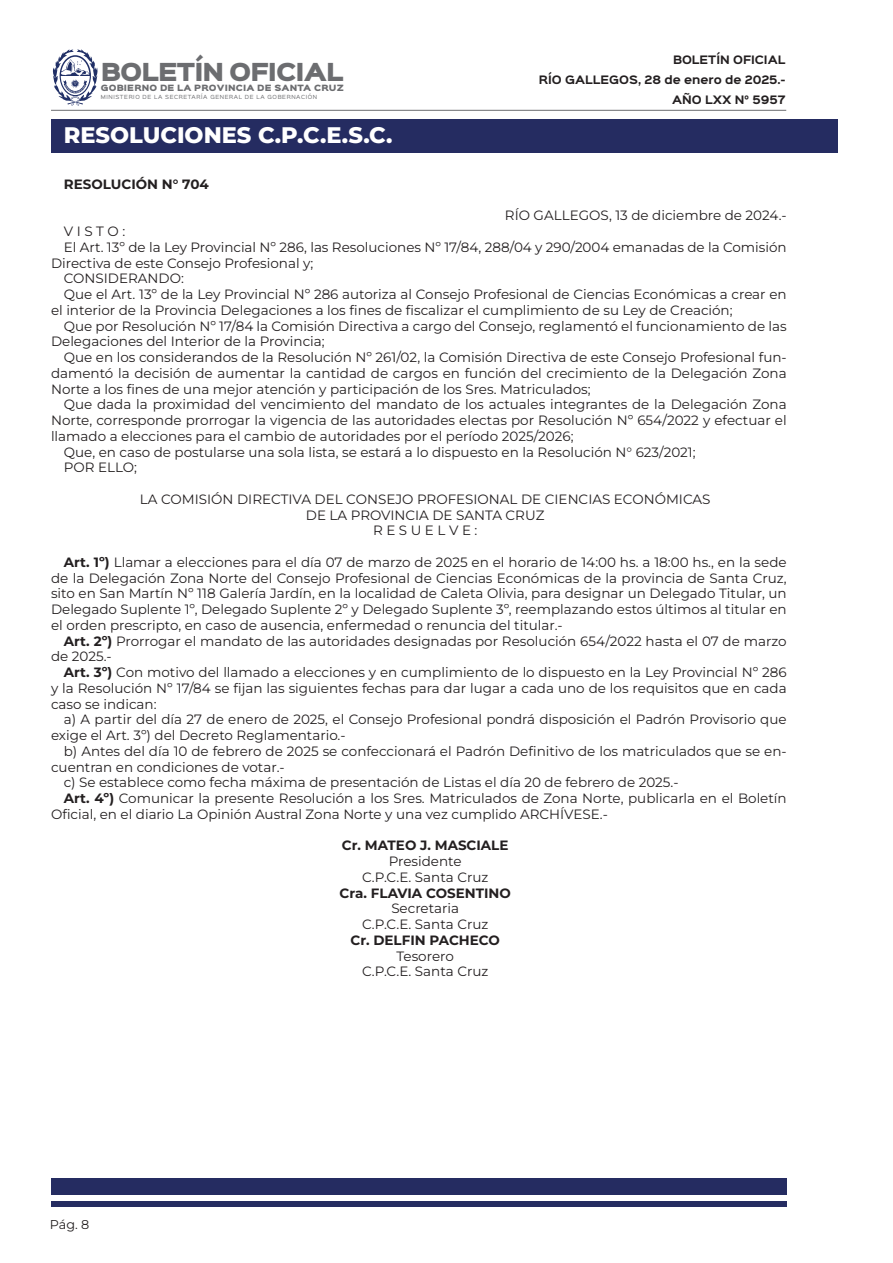
<style>
.page{position:relative;width:893px;height:1263px;background:#fff}
.page>*{position:absolute;margin:0;border:0;box-sizing:border-box;transform-origin:0 0}
.t1{font:800 22.5px "Montserrat";color:#fff}
.t2{font:22.35px "Sinkin Sans 900 X Black";letter-spacing:-.04em;color:#6c6d70}
.t3{font:13.5px/15.8px "Montserrat";color:#231f20}
.t4{font:700 13.5px "Montserrat";color:#231f20}
.t5{font:12.75px "Montserrat";color:#231f20}
.t6{font:700 10.5px/20px "Sinkin Sans 700";color:#231f20;text-align:right}
.t7{font:7.8px "Sinkin Sans 900 X Black";letter-spacing:.02em;color:#6c6d70}
.t8{font:5.1px "Sinkin Sans 400";letter-spacing:.12em;color:#6c6d70}
.s1{font-weight:700}
</style>
<div class="page">
<svg style="left:53px;top:49px;width:45px;height:57px"></svg>
<hr style="left:51px;top:110px;width:735px;height:1px;background:#6c6d70">
<div style="left:51px;top:119px;width:787px;height:33px;background:#252c61"></div>
<div style="left:51px;top:1178px;width:736px;height:16px;background:#252c61"></div>
<div style="left:51px;top:1201px;width:736px;height:5px;background:#252c61"></div>
<h2 class="t2" style="left:101px;top:61px;width:244px">BOLETÍN OFICIAL</h2>
<p class="t7" style="left:101px;top:84px;width:245px">GOBIERNO DE LA PROVINCIA DE SANTA CRUZ</p>
<p class="t8" style="left:101px;top:93px;width:218px">MINISTERIO DE LA SECRETARÍA GENERAL DE LA GOBERNACIÓN</p>
<p class="t1" style="left:64px;top:120px;width:330px">RESOLUCIONES C.P.C.E.S.C.</p>
<p class="t4" style="left:64px;top:174px;width:147px">RESOLUCIÓN N° 704</p>
<p class="t6" style="left:539px;top:50px;width:248px">BOLETÍN OFICIAL<br>RÍO GALLEGOS, 28 de enero de 2025.-<br>AÑO LXX N° 5957</p>
<p class="t3" style="left:505px;top:207px;width:283px">RÍO GALLEGOS, 13 de diciembre de 2024.-</p>
<p class="t3" style="left:64px;top:223px;width:63px">V I S T O :</p>
<p class="t3" style="left:51px;top:239px;width:737px;text-indent:13px">El Art. 13º de la Ley Provincial Nº 286, las Resoluciones Nº 17/84, 288/04 y 290/2004 emanadas de la Comisión<br>Directiva de este Consejo Profesional y;</p>
<p class="t3" style="left:64px;top:270px;width:122px">CONSIDERANDO:</p>
<p class="t3" style="left:51px;top:286px;width:737px;text-indent:13px">Que el Art. 13º de la Ley Provincial Nº 286 autoriza al Consejo Profesional de Ciencias Económicas a crear en el interior de la Provincia Delegaciones a los fines de fiscalizar el cumplimiento de su Ley de Creación;</p>
<p class="t3" style="left:51px;top:318px;width:737px;text-indent:13px">Que por Resolución Nº 17/84 la Comisión Directiva a cargo del Consejo, reglamentó el funcionamiento de las<br>Delegaciones del Interior de la Provincia;</p>
<p class="t3" style="left:51px;top:349px;width:737px;text-align:justify;text-indent:13px">Que en los considerandos de la Resolución Nº 261/02, la Comisión Directiva de este Consejo Profesional fun&shy;damentó la decisión de aumentar la cantidad de cargos en función del crecimiento de la Delegación Zona Norte a los fines de una mejor atención y participación de los Sres. Matriculados;</p>
<p class="t3" style="left:51px;top:396px;width:737px;text-align:justify;text-indent:13px">Que dada la proximidad del vencimiento del mandato de los actuales integrantes de la Delegación Zona Norte, corresponde prorrogar la vigencia de las autoridades electas por Resolución Nº 654/2022 y efectuar el llamado a elecciones para el cambio de autoridades por el período 2025/2026;</p>
<p class="t3" style="left:64px;top:444px;width:633px">Que, en caso de postularse una sola lista, se estará a lo dispuesto en la Resolución N° 623/2021;</p>
<p class="t3" style="left:64px;top:459px;width:75px">POR ELLO;</p>
<p class="t3" style="left:140px;top:491px;width:572px">LA COMISIÓN DIRECTIVA DEL CONSEJO PROFESIONAL DE CIENCIAS ECONÓMICAS</p>
<p class="t3" style="left:306px;top:507px;width:240px">DE LA PROVINCIA DE SANTA CRUZ</p>
<p class="t3" style="left:373px;top:522px;width:106px">R E S U E L V E :</p>
<p class="t3" style="left:51px;top:554px;width:737px;text-align:justify;text-indent:13px"><span class="s1">Art. 1º)</span> Llamar a elecciones para el día 07 de marzo de 2025 en el horario de 14:00 hs. a 18:00 hs., en la sede de la Delegación Zona Norte del Consejo Profesional de Ciencias Económicas de la provincia de Santa Cruz, sito en San Martín Nº 118 Galería Jardín, en la localidad de Caleta Olivia, para designar un Delegado Titular, un Delegado Suplente 1º, Delegado Suplente 2º y Delegado Suplente 3º, reemplazando estos últimos al titular en el orden prescripto, en caso de ausencia, enfermedad o renuncia del titular.-</p>
<p class="t3" style="left:51px;top:633px;width:737px;text-indent:13px"><span class="s1">Art. 2º)</span> Prorrogar el mandato de las autoridades designadas por Resolución 654/2022 hasta el 07 de marzo de 2025.-</p>
<p class="t3" style="left:51px;top:664px;width:737px;text-align:justify;text-indent:13px"><span class="s1">Art. 3º)</span> Con motivo del llamado a elecciones y en cumplimiento de lo dispuesto en la Ley Provincial Nº 286 y la Resolución Nº 17/84 se fijan las siguientes fechas para dar lugar a cada uno de los requisitos que en cada caso se indican:</p>
<p class="t3" style="left:51px;top:711px;width:737px;text-indent:13px">a) A partir del día 27 de enero de 2025, el Consejo Profesional pondrá disposición el Padrón Provisorio que exige el Art. 3º) del Decreto Reglamentario.-</p>
<p class="t3" style="left:51px;top:743px;width:737px;text-indent:13px">b) Antes del día 10 de febrero de 2025 se confeccionará el Padrón Definitivo de los matriculados que se en&shy;cuentran en condiciones de votar.-</p>
<p class="t3" style="left:64px;top:774px;width:616px">c) Se establece como fecha máxima de presentación de Listas el día 20 de febrero de 2025.-</p>
<p class="t3" style="left:51px;top:790px;width:737px;text-indent:13px"><span class="s1">Art. 4º)</span> Comunicar la presente Resolución a los Sres. Matriculados de Zona Norte, publicarla en el Boletín<br>Oficial, en el diario La Opinión Austral Zona Norte y una vez cumplido ARCHÍVESE.-</p>
<p class="t4" style="left:342px;top:836px;width:168px">Cr. MATEO J. MASCIALE</p>
<p class="t3" style="left:389px;top:853px;width:74px">Presidente</p>
<p class="t3" style="left:362px;top:869px;width:128px">C.P.C.E. Santa Cruz</p>
<p class="t4" style="left:340px;top:883px;width:173px">Cra. FLAVIA COSENTINO</p>
<p class="t3" style="left:391px;top:900px;width:69px">Secretaria</p>
<p class="t3" style="left:362px;top:916px;width:128px">C.P.C.E. Santa Cruz</p>
<p class="t4" style="left:350px;top:930px;width:151px">Cr. DELFIN PACHECO</p>
<p class="t3" style="left:397px;top:948px;width:59px">Tesorero</p>
<p class="t3" style="left:362px;top:963px;width:128px">C.P.C.E. Santa Cruz</p>
<p class="t5" style="left:50px;top:1215px;width:41px">Pág. 8</p>
</div>
